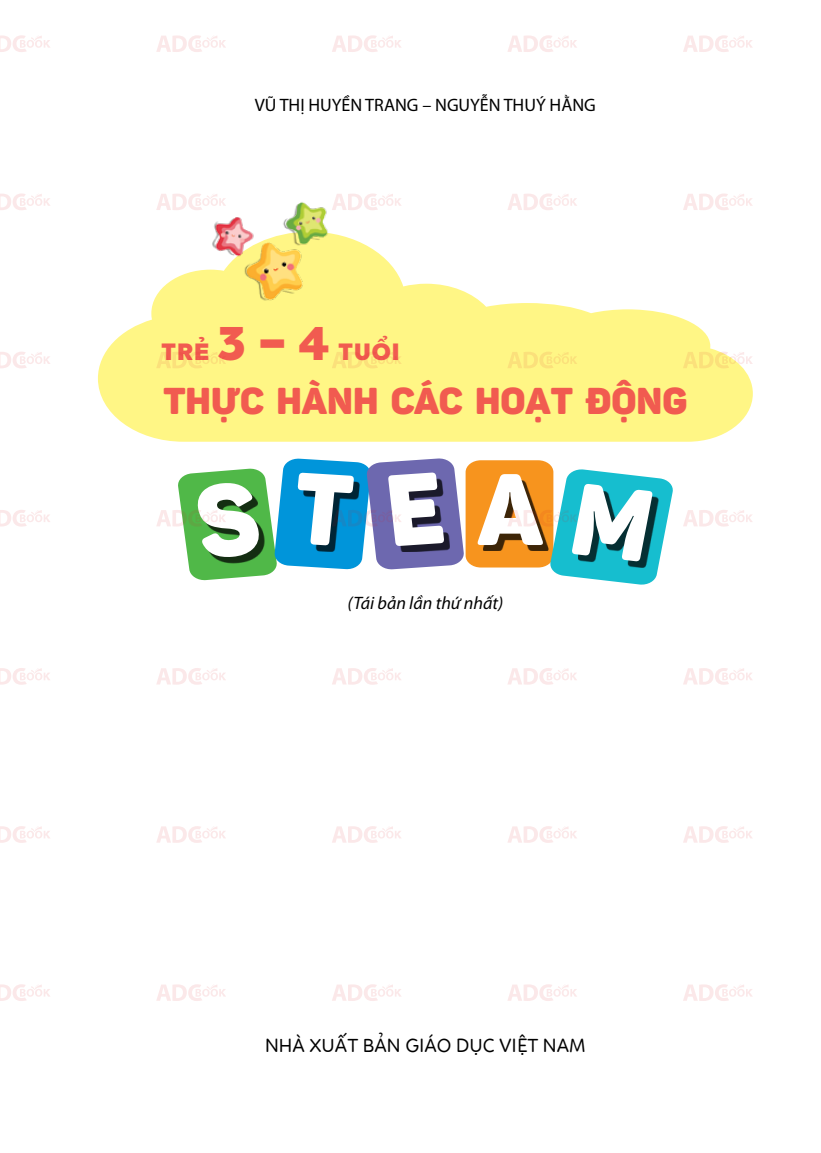
<style>
.page{position:relative;width:821px;height:1153px;background:#fff}
.page>*{position:absolute;margin:0;border:0;box-sizing:border-box;transform-origin:0 0}
.t1{font:900 99.9px "i Ciel Panton";color:#fff;scale:.95 1}
.t2{font:900 36.9px "i Ciel Panton";color:#f15b50}
.t3{font:800 23.55px "Chronica Pro";letter-spacing:.04em;color:#f15b50}
.t4{font:19.5px "r 0 c 0 i Linotte";color:#000}
.t5{font:18px "Myriad Pro";color:#000}
.t6{font:italic 18px "Myriad Pro";color:#000}
.s1{font-size:47.1px}
</style>
<div class="page">
<svg style="left:98px;top:237px;width:655px;height:204px;fill:#fff685"></svg>
<img style="left:196px;top:202px;width:152px;height:104px">
<svg style="left:0;top:35px;width:50px;height:17px"></svg>
<svg style="left:156px;top:35px;width:70px;height:17px"></svg>
<svg style="left:332px;top:35px;width:69px;height:17px"></svg>
<svg style="left:508px;top:35px;width:69px;height:17px"></svg>
<svg style="left:683px;top:35px;width:69px;height:17px"></svg>
<svg style="left:0;top:193px;width:50px;height:17px"></svg>
<svg style="left:156px;top:193px;width:70px;height:17px"></svg>
<svg style="left:332px;top:193px;width:69px;height:17px"></svg>
<svg style="left:508px;top:193px;width:69px;height:17px"></svg>
<svg style="left:683px;top:193px;width:70px;height:17px"></svg>
<svg style="left:0;top:352px;width:50px;height:16px"></svg>
<svg style="left:156px;top:351px;width:70px;height:17px"></svg>
<svg style="left:332px;top:351px;width:70px;height:17px"></svg>
<svg style="left:507px;top:351px;width:70px;height:17px"></svg>
<svg style="left:683px;top:351px;width:70px;height:17px"></svg>
<svg style="left:0;top:510px;width:50px;height:16px"></svg>
<svg style="left:683px;top:510px;width:69px;height:16px"></svg>
<svg style="left:0;top:668px;width:50px;height:16px"></svg>
<svg style="left:157px;top:668px;width:69px;height:16px"></svg>
<svg style="left:332px;top:668px;width:69px;height:16px"></svg>
<svg style="left:508px;top:668px;width:69px;height:16px"></svg>
<svg style="left:683px;top:668px;width:69px;height:16px"></svg>
<svg style="left:0;top:826px;width:50px;height:16px"></svg>
<svg style="left:157px;top:826px;width:69px;height:16px"></svg>
<svg style="left:332px;top:826px;width:69px;height:16px"></svg>
<svg style="left:508px;top:826px;width:69px;height:16px"></svg>
<svg style="left:683px;top:826px;width:69px;height:16px"></svg>
<svg style="left:0;top:984px;width:50px;height:16px"></svg>
<svg style="left:157px;top:984px;width:69px;height:16px"></svg>
<svg style="left:332px;top:984px;width:69px;height:16px"></svg>
<svg style="left:508px;top:984px;width:69px;height:16px"></svg>
<svg style="left:683px;top:984px;width:69px;height:16px"></svg>
<svg style="left:156px;top:458px;width:517px;height:127px"></svg>
<p class="t5" style="left:255px;top:94px;width:342px">VŨ THỊ HUYỀN TRANG – NGUYỄN THUÝ HẰNG</p>
<h3 class="t3" style="left:162px;top:334px;width:239px">TRẺ <span class="s1">3 – 4</span> TUỔI</h3>
<h2 class="t2" style="left:163px;top:372px;width:525px">THỰC HÀNH CÁC HOẠT ĐỘNG</h2>
<h1 class="t1" style="left:477px;top:433px;width:70px">A</h1>
<p class="t6" style="left:347px;top:592px;width:157px">(Tái bản lần thứ nhất)</p>
<p class="t4" style="left:265px;top:1029px;width:322px">NHÀ XUẤT BẢN GIÁO DỤC VIỆT NAM</p>
</div>
